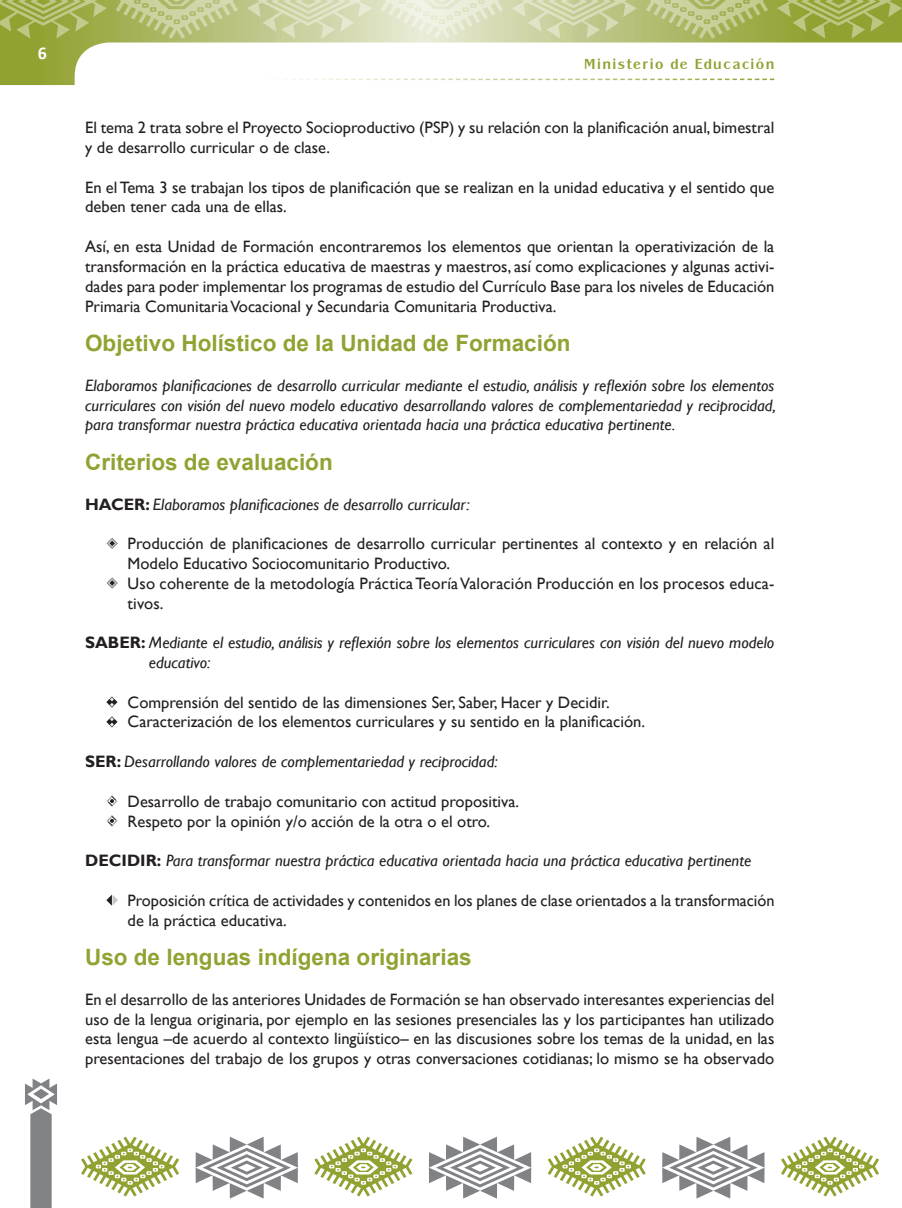
<style>
.page{position:relative;width:902px;height:1208px;background:#fff}
.page>*{position:absolute;margin:0;border:0;box-sizing:border-box;transform-origin:0 0}
.Titulo{font:700 22.5px "Arial";color:#92a232}
.t1{font:700 18px "Calibri";color:#fff}
.Parrafos{font:16.5px/19.8px "Gill Sans";color:#231f20}
.Parrafos-2{font:italic 16.5px/19.8px "Gill Sans";color:#231f20;text-align:justify}
.t2{font:700 15px "Panache";letter-spacing:.1em;color:#92a232}
.s1{font-weight:700;font-style:normal}
</style>
<div class="page">
<svg style="left:0;top:0;width:901px;height:85px"></svg>
<svg style="left:25px;top:1078px;width:32px;height:130px"></svg>
<svg style="left:89px;top:79px;width:685px;height:1px"></svg>
<svg style="left:81px;top:1136px;width:98px;height:60px"></svg>
<svg style="left:314px;top:1136px;width:98px;height:60px"></svg>
<svg style="left:547px;top:1136px;width:98px;height:60px"></svg>
<svg style="left:781px;top:1136px;width:98px;height:60px"></svg>
<svg style="left:195px;top:1136px;width:103px;height:62px"></svg>
<svg style="left:429px;top:1136px;width:102px;height:62px"></svg>
<svg style="left:662px;top:1136px;width:102px;height:62px"></svg>
<svg style="left:381px;top:0;width:122px;height:39px;background:#e5e8cf"></svg>
<svg style="left:116px;top:0;width:122px;height:39px;background:#bbc380"></svg>
<svg style="left:645px;top:0;width:123px;height:39px;background:#b4be73"></svg>
<svg style="left:247px;top:0;width:125px;height:39px;background:#d2d7ac"></svg>
<svg style="left:0;top:0;width:107px;height:39px;background:#a3b052"></svg>
<svg style="left:776px;top:0;width:125px;height:39px;background:#9fad4b"></svg>
<svg style="left:512px;top:0;width:125px;height:39px;background:#cbd09e"></svg>
<svg style="left:106px;top:537px;width:12px;height:12px"></svg>
<svg style="left:106px;top:577px;width:12px;height:12px"></svg>
<svg style="left:106px;top:696px;width:11px;height:11px"></svg>
<svg style="left:106px;top:716px;width:11px;height:11px"></svg>
<svg style="left:106px;top:795px;width:12px;height:11px"></svg>
<svg style="left:106px;top:815px;width:12px;height:11px"></svg>
<svg style="left:106px;top:894px;width:12px;height:11px"></svg>
<p class="t1" style="left:38px;top:41px;width:11px">6</p>
<p class="t2" style="left:584px;top:55px;width:192px">Ministerio de Educación</p>
<p class="Parrafos" style="left:85px;top:118px;width:690px">El tema 2 trata sobre el Proyecto Socioproductivo (PSP) y su relación con la planificación anual, bimestral y de desarrollo curricular o de clase.</p>
<p class="Parrafos" style="left:85px;top:177px;width:690px">En el Tema 3 se trabajan los tipos de planificación que se realizan en la unidad educativa y el sentido que deben tener cada una de ellas.</p>
<p class="Parrafos" style="left:85px;top:237px;width:690px;text-align:justify">Así, en esta Unidad de Formación encontraremos los elementos que orientan la operativización de la transformación en la práctica educativa de maestras y maestros, así como explicaciones y algunas activi&shy;dades para poder implementar los programas de estudio del Currículo Base para los niveles de Educación Primaria Comunitaria Vocacional y Secundaria Comunitaria Productiva.</p>
<p class="Titulo" style="left:85px;top:328px;width:487px">Objetivo Holístico de la Unidad de Formación</p>
<p class="Parrafos-2" style="left:85px;top:375px;width:692px">Elaboramos planificaciones de desarrollo curricular mediante el estudio, análisis y reflexión sobre los elementos curriculares con visión del nuevo modelo educativo desarrollando valores de complementariedad y reciprocidad, para transformar nuestra práctica educativa orientada hacia una práctica educativa pertinente.</p>
<p class="Titulo" style="left:85px;top:447px;width:249px">Criterios de evaluación</p>
<p class="Parrafos-2" style="left:85px;top:494px;width:386px"><span class="s1">HACER:</span> Elaboramos planificaciones de desarrollo curricular:</p>
<p class="Parrafos" style="left:128px;top:534px;width:648px">Producción de planificaciones de desarrollo curricular pertinentes al contexto y en relación al<br>Modelo Educativo Sociocomunitario Productivo.</p>
<p class="Parrafos" style="left:128px;top:573px;width:648px">Uso coherente de la metodología Práctica Teoría Valoración Producción en los procesos educa&shy;tivos.</p>
<p class="Parrafos-2" style="left:149px;top:633px;width:627px;text-indent:-64px"><span class="s1">SABER:</span> Mediante el estudio, análisis y reflexión sobre los elementos curriculares con visión del nuevo modelo educativo:</p>
<p class="Parrafos" style="left:128px;top:692px;width:483px">Comprensión del sentido de las dimensiones Ser, Saber, Hacer y Decidir.</p>
<p class="Parrafos" style="left:128px;top:712px;width:519px">Caracterización de los elementos curriculares y su sentido en la planificación.</p>
<p class="Parrafos-2" style="left:85px;top:752px;width:414px"><span class="s1">SER:</span> Desarrollando valores de complementariedad y reciprocidad:</p>
<p class="Parrafos" style="left:128px;top:791px;width:393px">Desarrollo de trabajo comunitario con actitud propositiva.</p>
<p class="Parrafos" style="left:128px;top:811px;width:364px">Respeto por la opinión y/o acción de la otra o el otro.</p>
<p class="Parrafos-2" style="left:85px;top:851px;width:667px"><span class="s1">DECIDIR:</span> Para transformar nuestra práctica educativa orientada hacia una práctica educativa pertinente</p>
<p class="Parrafos" style="left:128px;top:890px;width:648px">Proposición crítica de actividades y contenidos en los planes de clase orientados a la transformación de la práctica educativa.</p>
<p class="Titulo" style="left:85px;top:942px;width:388px">Uso de lenguas indígena originarias</p>
<p class="Parrafos" style="left:85px;top:989px;width:690px;text-align:justify">En el desarrollo de las anteriores Unidades de Formación se han observado interesantes experiencias del uso de la lengua originaria, por ejemplo en las sesiones presenciales las y los participantes han utilizado esta lengua –de acuerdo al contexto lingüístico– en las discusiones sobre los temas de la unidad, en las presentaciones del trabajo de los grupos y otras conversaciones cotidianas; lo mismo se ha observado</p>
</div>
